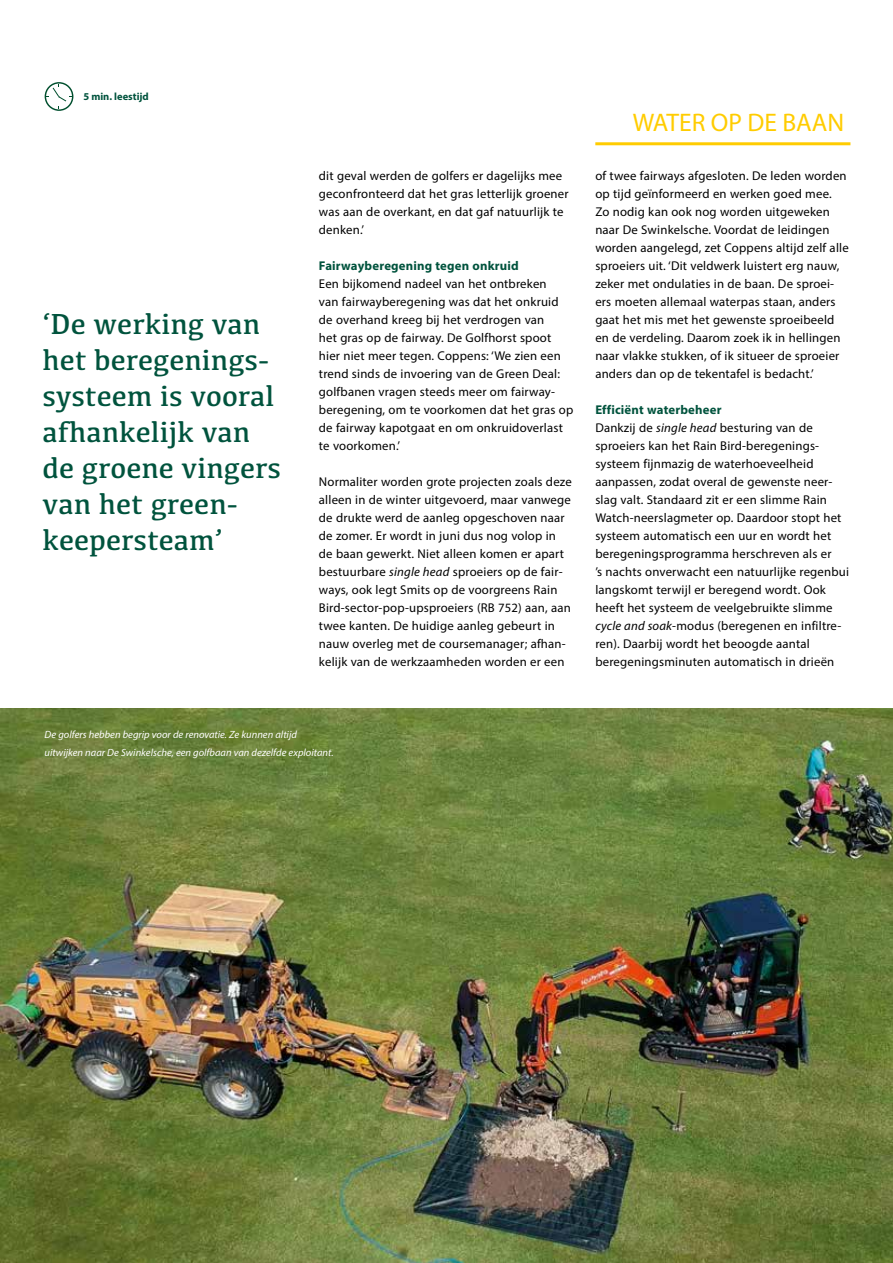
<style>
.page{position:relative;width:893px;height:1263px;background:#fff}
.page>*{position:absolute;margin:0;border:0;box-sizing:border-box;transform-origin:0 0}
.t1{font:30px/36px "Kefa";color:#00533d}
.t2{font:25.5px "Myriad Pro";color:#fc0}
.t3{font:12.75px/18px "Myriad Pro";letter-spacing:.015em;color:#000}
.t4{font:700 12.75px "Myriad Pro";letter-spacing:.015em;color:#00533d}
.t5{font:italic 10.5px/18px "Myriad Pro";color:#fff}
.t6{font:700 10.5px "Myriad Pro";color:#00533d}
.s1{font-style:italic}
.s2{font-weight:700;color:#00533d}
</style>
<div class="page">
<hr style="left:595px;top:142px;width:255px;height:3px;background:#fc0">
<svg style="left:45px;top:82px;width:28px;height:29px"></svg>
<img style="left:0;top:708px;width:893px;height:555px">
<p class="t6" style="left:83px;top:90px;width:67px">5 min. leestijd</p>
<h1 class="t1" style="left:43px;top:305px;width:240px">‘De werking van het beregenings&shy;systeem is vooral afhankelijk van de groene vingers van het green&shy;keepersteam’</h1>
<p class="t3" style="left:319px;top:167px;width:251px">dit geval werden de golfers er dagelijks mee geconfronteerd dat het gras letterlijk groener was aan de overkant, en dat gaf natuurlijk te denken.’</p>
<p class="t4" style="left:319px;top:257px;width:201px">Fairwayberegening tegen onkruid</p>
<p class="t3" style="left:319px;top:275px;width:256px">Een bijkomend nadeel van het ontbreken<br>van fairwayberegening was dat het onkruid de overhand kreeg bij het verdrogen van<br>het gras op de fairway. De Golfhorst spoot hier niet meer tegen. Coppens: ‘We zien een trend sinds de invoering van de Green Deal: golfbanen vragen steeds meer om fairway&shy;beregening, om te voorkomen dat het gras op de fairway kapotgaat en om onkruidoverlast te voorkomen.’</p>
<p class="t3" style="left:319px;top:473px;width:254px">Normaliter worden grote projecten zoals deze alleen in de winter uitgevoerd, maar vanwege de drukte werd de aanleg opgeschoven naar de zomer. Er wordt in juni dus nog volop in de baan gewerkt. Niet alleen komen er apart bestuurbare <span class="s1">single head</span> sproeiers op de fair&shy;ways, ook legt Smits op de voorgreens Rain Bird-sector-pop-upsproeiers (RB 752) aan, aan twee kanten. De huidige aanleg gebeurt in nauw overleg met de coursemanager; afhan&shy;kelijk van de werkzaamheden worden er een</p>
<h2 class="t2" style="left:633px;top:107px;width:213px">WATER OP DE BAAN</h2>
<p class="t3" style="left:595px;top:167px;width:255px">of twee fairways afgesloten. De leden worden op tijd geïnformeerd en werken goed mee.<br>Zo nodig kan ook nog worden uitgeweken naar De Swinkelsche. Voordat de leidingen worden aangelegd, zet Coppens altijd zelf alle sproeiers uit. ‘Dit veldwerk luistert erg nauw, zeker met ondulaties in de baan. De sproei&shy;ers moeten allemaal waterpas staan, anders gaat het mis met het gewenste sproeibeeld en de verdeling. Daarom zoek ik in hellingen naar vlakke stukken, of ik situeer de sproeier anders dan op de tekentafel is bedacht.’</p>
<p class="t3" style="left:595px;top:401px;width:255px"><span class="s2">Efficiënt waterbeheer<br></span>Dankzij de <span class="s1">single head</span> besturing van de sproeiers kan het Rain Bird-beregenings&shy;systeem fijnmazig de waterhoeveelheid aanpassen, zodat overal de gewenste neer&shy;slag valt. Standaard zit er een slimme Rain Watch-neerslagmeter op. Daardoor stopt het systeem automatisch een uur en wordt het beregeningsprogramma herschreven als er<br>’s nachts onverwacht een natuurlijke regenbui langskomt terwijl er beregend wordt. Ook heeft het systeem de veelgebruikte slimme <span class="s1">cycle and soak</span>-modus (beregenen en infiltre&shy;ren). Daarbij wordt het beoogde aantal beregeningsminuten automatisch in drieën</p>
<p class="t5" style="left:45px;top:725px;width:291px">De golfers hebben begrip voor de renovatie. Ze kunnen altijd uitwijken naar De Swinkelsche, een golfbaan van dezelfde exploitant.</p>
</div>
